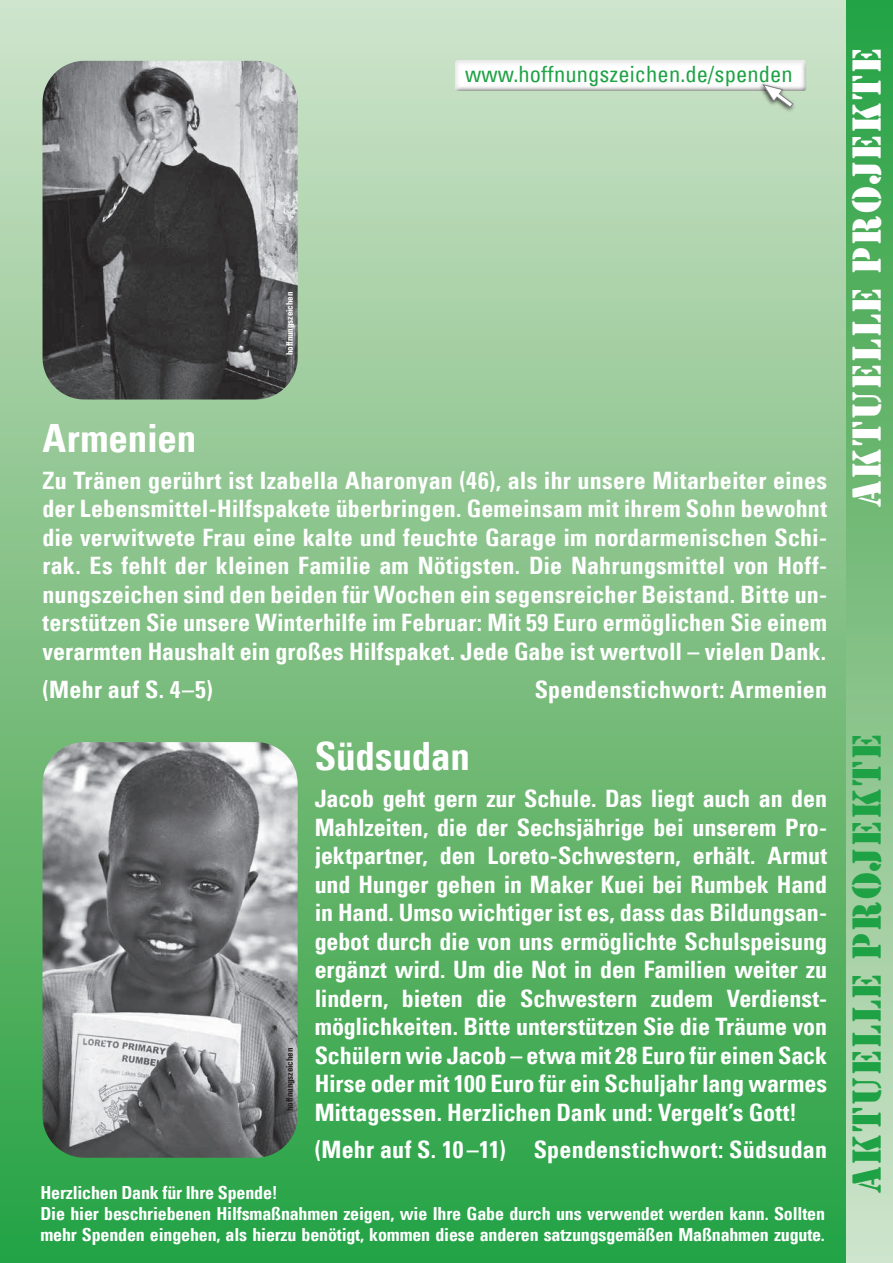
<style>
.page{position:relative;width:893px;height:1263px;background:#fff}
.page>*{position:absolute;margin:0;border:0;box-sizing:border-box;transform-origin:0 0}
.t1{font:42px "Stencil";letter-spacing:.05em;color:#1fa245}
.t2{font:42px "Stencil";letter-spacing:.05em;color:#fff}
.t3{font:700 condensed 39px "Univers LT";letter-spacing:-.005em;color:#fff}
.t4{font:700 condensed 24px/28.5px "Univers LT";letter-spacing:.005em;color:#fff;text-align:justify}
.t5{font:condensed 22.5px "Univers LT";letter-spacing:.005em;color:#1fa245}
.t6{font:700 condensed 18px/21px "Univers LT";letter-spacing:-.01em;color:#fff}
.t7{font:700 condensed 9px "Univers LT";letter-spacing:-.01em;color:#231f20}
.t8{font:700 condensed 9px "Univers LT";letter-spacing:-.01em;color:#fff}
</style>
<div class="page">
<div style="left:0;top:0;width:847px;height:1263px;background:linear-gradient(to bottom,#d3e2ca,#29a040)"></div>
<div style="left:846px;top:0;width:47px;height:1263px;background:linear-gradient(to bottom,#29a040,#d3e2ca)"></div>
<div style="left:453px;top:58px;width:354px;height:33px;background:#231f20;opacity:.11"></div>
<div style="left:758px;top:82px;width:38px;height:31px;background:#231f20;opacity:.9"></div>
<svg style="left:762px;top:84px;width:31px;height:24px"></svg>
<img style="left:43px;top:61px;width:255px;height:338px">
<img style="left:43px;top:742px;width:255px;height:416px">
<p class="t8" style="left:284px;top:355px;width:65px;rotate:-90deg">hoffnungszeichen</p>
<p class="t5" style="left:465px;top:60px;width:329px">www.hoffnungszeichen.de/spenden</p>
<h2 class="t3" style="left:43px;top:414px;width:155px">Armenien</h2>
<p class="t4" style="left:43px;top:466px;width:786px">Zu Tränen gerührt ist Izabella Aharonyan (46), als ihr unsere Mitarbeiter eines der Lebensmittel-Hilfspakete überbringen. Gemeinsam mit ihrem Sohn bewohnt die verwitwete Frau eine kalte und feuchte Garage im nordarmenischen Schi&shy;rak. Es fehlt der kleinen Familie am Nötigsten. Die Nahrungsmittel von Hoff&shy;nungszeichen sind den beiden für Wochen ein segensreicher Beistand. Bitte un&shy;terstützen Sie unsere Winterhilfe im Februar: Mit 59 Euro ermöglichen Sie einem verarmten Haushalt ein großes Hilfspaket. Jede Gabe ist wertvoll – vielen Dank.</p>
<p class="t4" style="left:43px;top:675px;width:172px">(Mehr auf S. 4–5)</p>
<p class="t4" style="left:535px;top:675px;width:294px">Spendenstichwort: Armenien</p>
<h2 class="t3" style="left:315px;top:732px;width:157px">Südsudan</h2>
<p class="t4" style="left:315px;top:784px;width:514px">Jacob geht gern zur Schule. Das liegt auch an den Mahlzeiten, die der Sechsjährige bei unserem Pro&shy;jektpartner, den Loreto-Schwestern, erhält. Armut und Hunger gehen in Maker Kuei bei Rumbek Hand in Hand. Umso wichtiger ist es, dass das Bildungsan&shy;gebot durch die von uns ermöglichte Schulspeisung ergänzt wird. Um die Not in den Familien weiter zu lindern, bieten die Schwestern zudem Verdienst&shy;möglichkeiten. Bitte unterstützen Sie die Träume von Schülern wie Jacob – etwa mit 28 Euro für einen Sack Hirse oder mit 100 Euro für ein Schuljahr lang warmes Mittagessen. Herzlichen Dank und: Vergelt’s Gott!</p>
<p class="t4" style="left:315px;top:1135px;width:514px">(Mehr auf S. 10 –11) Spendenstichwort: Südsudan</p>
<p class="t7" style="left:284px;top:1111px;width:65px;rotate:-90deg">hoffnungszeichen</p>
<p class="t6" style="left:40px;top:1182px;width:786px">Herzlichen Dank für Ihre Spende!<br>Die hier beschriebenen Hilfsmaßnahmen zeigen, wie Ihre Gabe durch uns verwendet werden kann. Sollten mehr Spenden eingehen, als hierzu benötigt, kommen diese anderen satzungsgemäßen Maßnahmen zugute.</p>
<h1 class="t2" style="left:843px;top:507px;width:460px;rotate:-90deg">Aktuelle Projekte</h1>
<h1 class="t1" style="left:843px;top:1193px;width:460px;rotate:-90deg">Aktuelle Projekte</h1>
</div>
